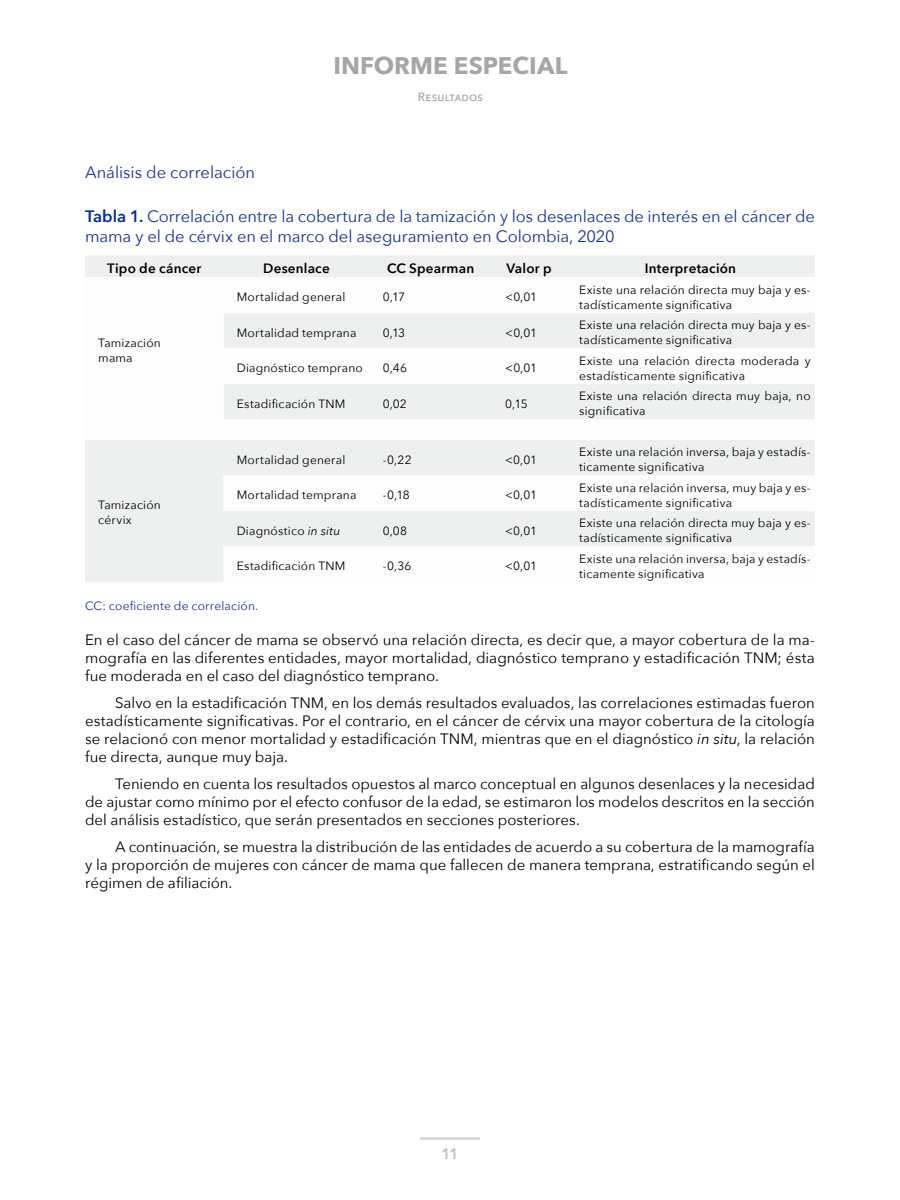
<style>
.page{position:relative;width:900px;height:1200px;background:#fff}
.page>*{position:absolute;margin:0;border:0;box-sizing:border-box;transform-origin:0 0}
.t1{font:700 24px "Avenir Next";color:#a6a6a6}
.t2{font:16.5px/19.8px "Avenir Next";letter-spacing:-.005em;color:#173091}
.t3{font:15px/18px "Avenir Next";color:#000;text-align:justify}
.t4{font:600 15px "Avenir Next";color:#bfbfbf}
.t5{font:600 13.5px "Avenir Next";letter-spacing:.015em;color:#000}
.t6{font:12px/15px "Avenir Next";letter-spacing:.015em;color:#000}
.t7{font:12px "Avenir Next";letter-spacing:.015em;color:#173091}
.t8{font:500 12px "Avenir Next";letter-spacing:.015em;color:#a6a6a6}
.s1{font-weight:600;color:#002d96}
.s2{font-style:italic}
</style>
<div class="page">
<hr style="left:420px;top:1137px;width:60px;height:3px;background:#d9d9d9">
<div style="left:85px;top:255px;width:730px;height:22px;background:#eef0f0"></div>
<svg style="left:85px;top:313px;width:730px;height:269px;fill:#eef0f0"></svg>
<h1 class="t1" style="left:333px;top:45px;width:235px">INFORME ESPECIAL</h1>
<p class="t8" style="left:418px;top:87px;width:67px">Resultados</p>
<p class="t2" style="left:85px;top:162px;width:172px">Análisis de correlación</p>
<p class="t2" style="left:85px;top:206px;width:732px"><span class="s1">Tabla 1.</span> Correlación entre la cobertura de la tamización y los desenlaces de interés en el cáncer de mama y el de cérvix en el marco del aseguramiento en Colombia, 2020</p>
<p class="t5" style="left:107px;top:257px;width:96px">Tipo de cáncer</p>
<p class="t5" style="left:263px;top:257px;width:68px">Desenlace</p>
<p class="t5" style="left:387px;top:257px;width:89px">CC Spearman</p>
<p class="t5" style="left:506px;top:257px;width:47px">Valor p</p>
<p class="t5" style="left:645px;top:257px;width:93px">Interpretación</p>
<p class="t6" style="left:98px;top:335px;width:64px">Tamización mama</p>
<p class="t6" style="left:237px;top:289px;width:110px">Mortalidad general</p>
<p class="t6" style="left:383px;top:289px;width:24px">0,17</p>
<p class="t6" style="left:505px;top:289px;width:34px">&lt;0,01</p>
<p class="t6" style="left:579px;top:281px;width:233px">Existe una relación directa muy baja y es&shy;tadísticamente significativa</p>
<p class="t6" style="left:237px;top:324px;width:121px">Mortalidad temprana</p>
<p class="t6" style="left:383px;top:324px;width:24px">0,13</p>
<p class="t6" style="left:505px;top:324px;width:34px">&lt;0,01</p>
<p class="t6" style="left:579px;top:317px;width:233px">Existe una relación directa muy baja y es&shy;tadísticamente significativa</p>
<p class="t6" style="left:237px;top:360px;width:128px">Diagnóstico temprano</p>
<p class="t6" style="left:383px;top:360px;width:26px">0,46</p>
<p class="t6" style="left:505px;top:360px;width:34px">&lt;0,01</p>
<p class="t6" style="left:579px;top:352px;width:233px">Existe una relación directa moderada y estadísticamente significativa</p>
<p class="t6" style="left:237px;top:395px;width:110px">Estadificación TNM</p>
<p class="t6" style="left:383px;top:395px;width:26px">0,02</p>
<p class="t6" style="left:505px;top:395px;width:24px">0,15</p>
<p class="t6" style="left:579px;top:388px;width:233px">Existe una relación directa muy baja, no significativa</p>
<p class="t6" style="left:237px;top:451px;width:110px">Mortalidad general</p>
<p class="t6" style="left:383px;top:451px;width:30px">-0,22</p>
<p class="t6" style="left:505px;top:451px;width:34px">&lt;0,01</p>
<p class="t6" style="left:579px;top:444px;width:233px">Existe una relación inversa, baja y estadís&shy;ticamente significativa</p>
<p class="t6" style="left:237px;top:487px;width:121px">Mortalidad temprana</p>
<p class="t6" style="left:383px;top:487px;width:29px">-0,18</p>
<p class="t6" style="left:505px;top:487px;width:34px">&lt;0,01</p>
<p class="t6" style="left:579px;top:480px;width:233px">Existe una relación inversa, muy baja y es&shy;tadísticamente significativa</p>
<p class="t6" style="left:237px;top:523px;width:105px">Diagnóstico <span class="s2">in situ</span></p>
<p class="t6" style="left:383px;top:523px;width:26px">0,08</p>
<p class="t6" style="left:505px;top:523px;width:34px">&lt;0,01</p>
<p class="t6" style="left:579px;top:515px;width:233px">Existe una relación directa muy baja y es&shy;tadísticamente significativa</p>
<p class="t6" style="left:237px;top:558px;width:110px">Estadificación TNM</p>
<p class="t6" style="left:383px;top:558px;width:30px">-0,36</p>
<p class="t6" style="left:505px;top:558px;width:34px">&lt;0,01</p>
<p class="t6" style="left:579px;top:551px;width:233px">Existe una relación inversa, baja y estadís&shy;ticamente significativa</p>
<p class="t7" style="left:85px;top:596px;width:175px">CC: coeficiente de correlación.</p>
<p class="t3" style="left:85px;top:630px;width:731px">En el caso del cáncer de mama se observó una relación directa, es decir que, a mayor cobertura de la ma&shy;mografía en las diferentes entidades, mayor mortalidad, diagnóstico temprano y estadificación TNM; ésta fue moderada en el caso del diagnóstico temprano.</p>
<p class="t3" style="left:85px;top:693px;width:731px;text-indent:30px">Salvo en la estadificación TNM, en los demás resultados evaluados, las correlaciones estimadas fueron estadísticamente significativas. Por el contrario, en el cáncer de cérvix una mayor cobertura de la citología se relacionó con menor mortalidad y estadificación TNM, mientras que en el diagnóstico <span class="s2">in situ</span>, la relación fue directa, aunque muy baja.</p>
<p class="t3" style="left:85px;top:774px;width:732px;text-indent:30px">Teniendo en cuenta los resultados opuestos al marco conceptual en algunos desenlaces y la necesidad de ajustar como mínimo por el efecto confusor de la edad, se estimaron los modelos descritos en la sección del análisis estadístico, que serán presentados en secciones posteriores.</p>
<p class="t3" style="left:85px;top:837px;width:731px;text-indent:30px">A continuación, se muestra la distribución de las entidades de acuerdo a su cobertura de la mamografía y la proporción de mujeres con cáncer de mama que fallecen de manera temprana, estratificando según el régimen de afiliación.</p>
<p class="t6" style="left:98px;top:497px;width:64px">Tamización cérvix</p>
<p class="t4" style="left:441px;top:1141px;width:19px">11</p>
</div>
